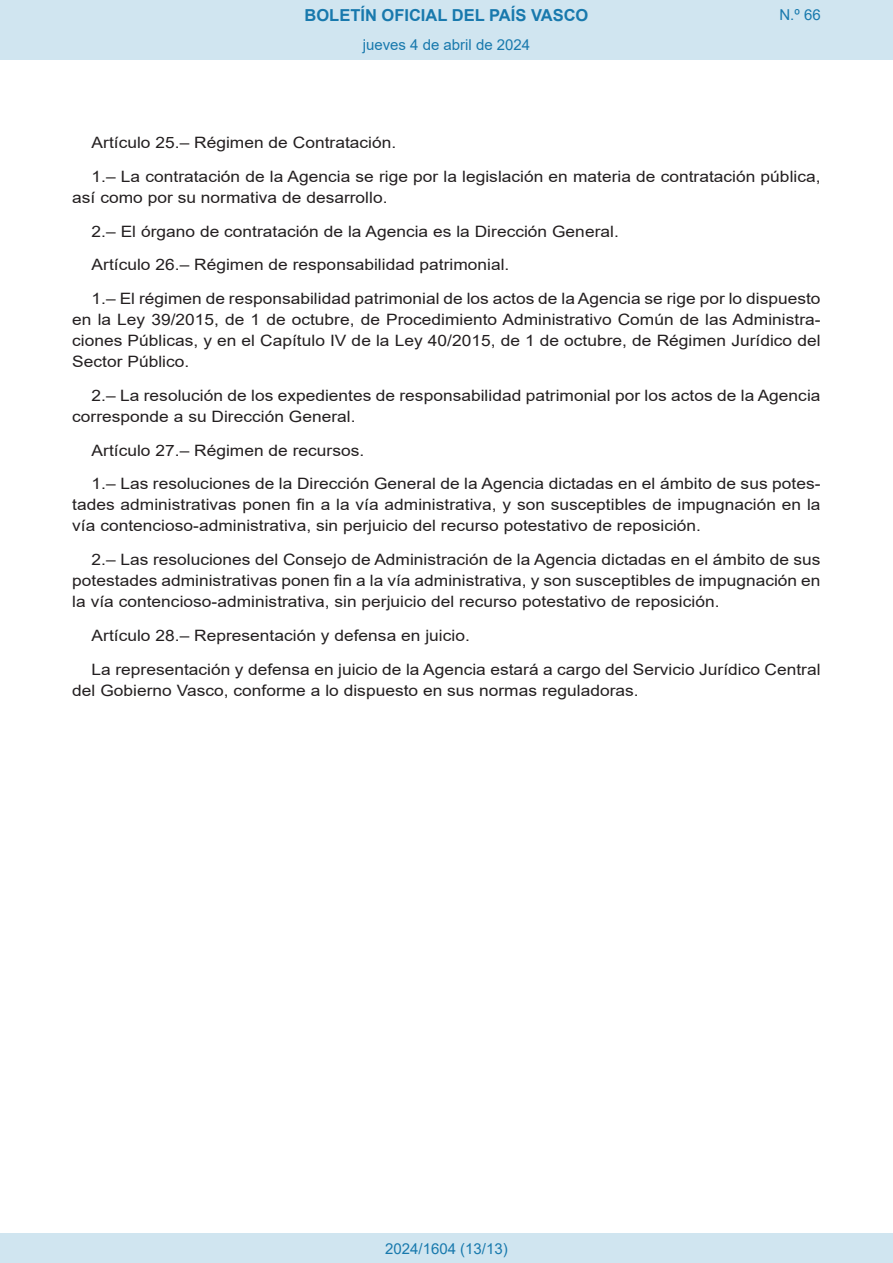
<style>
.page{position:relative;width:893px;height:1263px;background:#fff}
.page>*{position:absolute;margin:0;border:0;box-sizing:border-box;transform-origin:0 0}
.t1{font:700 16.5px "Arial";color:#1879ad}
.BOPVDetalle{font:15.6px/21px "Arial";color:#231f20;scale:1.11 1}
.Paginacion_Centro{font:15px "Arial";color:#1879ad}
</style>
<div class="page">
<div style="left:0;top:0;width:893px;height:60px;background:#d0e5f0"></div>
<div style="left:0;top:1233px;width:893px;height:30px;background:#d0e5f0"></div>
<p class="t1" style="left:305px;top:3px;width:285px">BOLETÍN OFICIAL DEL PAÍS VASCO</p>
<p class="Paginacion_Centro" style="left:363px;top:35px;width:169px">jueves 4 de abril de 2024</p>
<p class="Paginacion_Centro" style="left:779px;top:5px;width:43px">N.º 66</p>
<p class="BOPVDetalle" style="left:92px;top:132px;width:276px">Artículo 25.– Régimen de Contratación.</p>
<p class="BOPVDetalle" style="left:72px;top:166px;width:676px;text-indent:19px">1.– La contratación de la Agencia se rige por la legislación en materia de contratación pública, así como por su normativa de desarrollo.</p>
<p class="BOPVDetalle" style="left:92px;top:221px;width:476px">2.– El órgano de contratación de la Agencia es la Dirección General.</p>
<p class="BOPVDetalle" style="left:92px;top:254px;width:378px">Artículo 26.– Régimen de responsabilidad patrimonial.</p>
<p class="BOPVDetalle" style="left:72px;top:288px;width:676px;text-align:justify;text-indent:19px">1.– El régimen de responsabilidad patrimonial de los actos de la Agencia se rige por lo dispuesto en la Ley 39/2015, de 1 de octubre, de Procedimiento Administrativo Común de las Administra&shy;ciones Públicas, y en el Capítulo IV de la Ley 40/2015, de 1 de octubre, de Régimen Jurídico del Sector Público.</p>
<p class="BOPVDetalle" style="left:72px;top:385px;width:676px;text-indent:19px">2.– La resolución de los expedientes de responsabilidad patrimonial por los actos de la Agencia corresponde a su Dirección General.</p>
<p class="BOPVDetalle" style="left:92px;top:440px;width:247px">Artículo 27.– Régimen de recursos.</p>
<p class="BOPVDetalle" style="left:72px;top:473px;width:676px;text-align:justify;text-indent:19px">1.– Las resoluciones de la Dirección General de la Agencia dictadas en el ámbito de sus potes&shy;tades administrativas ponen fin a la vía administrativa, y son susceptibles de impugnación en la vía contencioso-administrativa, sin perjuicio del recurso potestativo de reposición.</p>
<p class="BOPVDetalle" style="left:72px;top:549px;width:676px;text-align:justify;text-indent:19px">2.– Las resoluciones del Consejo de Administración de la Agencia dictadas en el ámbito de sus potestades administrativas ponen fin a la vía administrativa, y son susceptibles de impugnación en la vía contencioso-administrativa, sin perjuicio del recurso potestativo de reposición.</p>
<p class="BOPVDetalle" style="left:92px;top:625px;width:342px">Artículo 28.– Representación y defensa en juicio.</p>
<p class="BOPVDetalle" style="left:72px;top:659px;width:676px;text-indent:19px">La representación y defensa en juicio de la Agencia estará a cargo del Servicio Jurídico Central del Gobierno Vasco, conforme a lo dispuesto en sus normas reguladoras.</p>
<p class="Paginacion_Centro" style="left:385px;top:1238px;width:124px">2024/1604 (13/13)</p>
</div>
